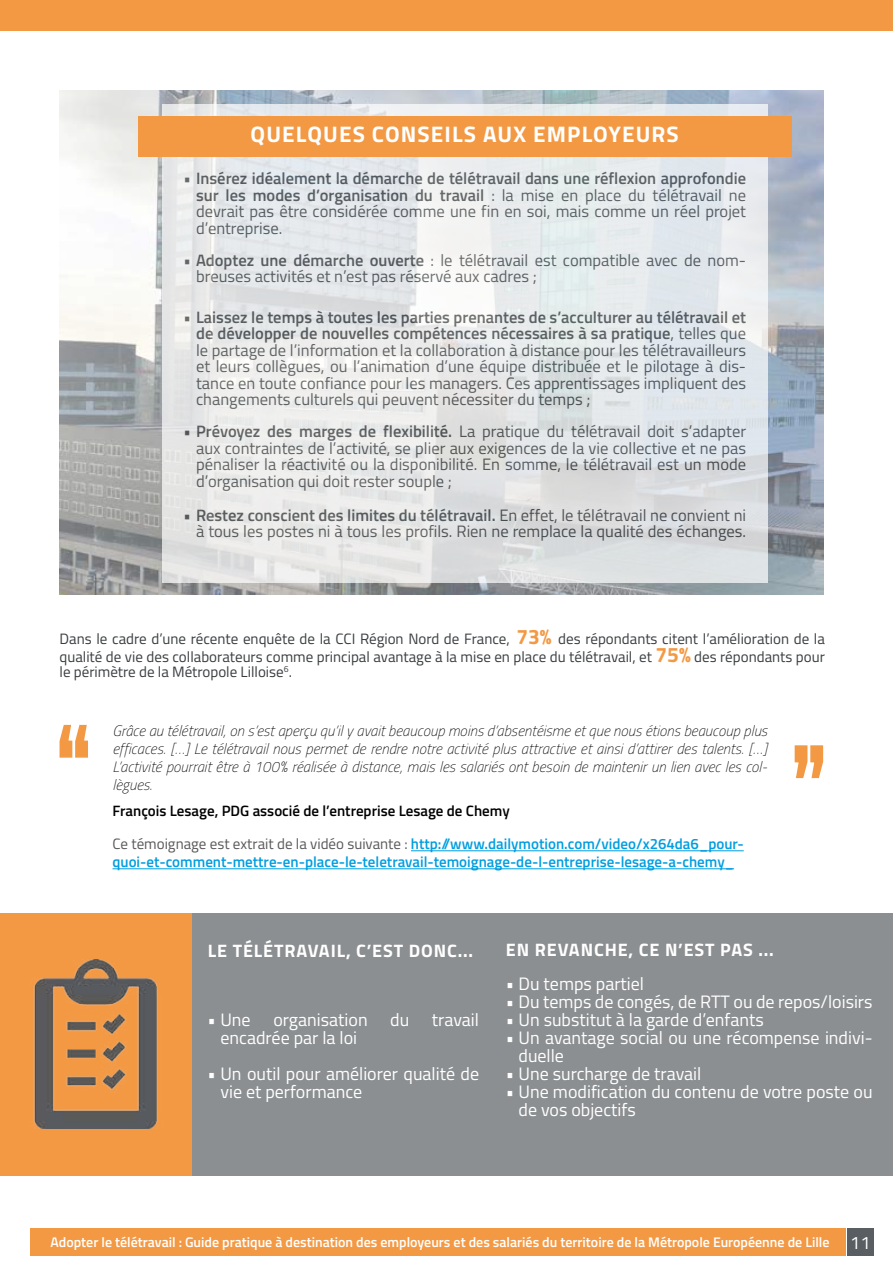
<style>
.page{position:relative;width:893px;height:1263px;background:#fff}
.page>*{position:absolute;margin:0;border:0;box-sizing:border-box;transform-origin:0 0}
.t1{font:700 22.5px "Titillium";letter-spacing:.05em;color:#fff}
.t2{font:18px/18px "Titillium";color:#fff}
.t3{font:700 18px "Titillium";letter-spacing:.05em;color:#fff}
.t4{font:16.5px/16.5px "Titillium";color:#393d3f;text-align:justify}
.t5{font:italic 100 15px/18px "Titillium";color:#000;text-align:justify}
.t6{font:15px/18px "Titillium";color:#393d3f}
.t7{font:600 15px/18px "Titillium";color:#009ee0}
.t8{font:600 15px "Titillium";color:#000}
.t9{font:600 13.95px "Titillium";color:#fff}
.s1{font-weight:600}
.s2{font-weight:700}
.s3{font-weight:700;font-size:21px;color:#f39944}
.s4{font-weight:400;color:#58585a}
.s5{font-weight:400;font-size:18px}
</style>
<div class="page">
<div style="left:2px;top:913px;width:891px;height:262px;background:#8c8f91"></div>
<div style="left:0;top:0;width:893px;height:31px;background:#f39944"></div>
<hr style="left:411px;top:850px;width:333px;height:1px;background:#009ee0">
<hr style="left:113px;top:868px;width:621px;height:1px;background:#009ee0">
<svg style="left:59px;top:724px;width:29px;height:34px"></svg>
<svg style="left:794px;top:745px;width:30px;height:34px"></svg>
<div style="left:30px;top:1228px;width:815px;height:27px;background:#f39944"></div>
<div style="left:847px;top:1228px;width:26px;height:27px;background:#595e62"></div>
<div style="left:0;top:913px;width:191px;height:262px;background:#f39944"></div>
<img style="left:33px;top:959px;width:125px;height:170px">
<img style="left:60px;top:90px;width:763px;height:504px">
<svg style="left:162px;top:104px;width:605px;height:479px;background:#e5e7e8"></svg>
<div style="left:138px;top:116px;width:654px;height:40px;background:#f39944"></div>
<h1 class="t1" style="left:251px;top:117px;width:430px">QUELQUES CONSEILS AUX EMPLOYEURS</h1>
<p class="t4" style="left:196px;top:169px;width:551px;text-indent:-13px"><span class="s1">• Insérez idéalement la démarche de télétravail dans une réflexion approfondie sur les modes d’organisation du travail</span> : la mise en place du télétravail ne devrait pas être considérée comme une fin en soi, mais comme un réel projet d’entreprise.</p>
<p class="t4" style="left:196px;top:251px;width:551px;text-indent:-13px"><span class="s1">• Adoptez une démarche ouverte</span> : le télétravail est compatible avec de nom&shy;breuses activités et n’est pas réservé aux cadres ;</p>
<p class="t4" style="left:196px;top:308px;width:551px;text-indent:-13px"><span class="s1">• Laissez le temps à toutes les parties prenantes de s’acculturer au télétravail et de développer de nouvelles compétences nécessaires à sa pratique</span>, telles que le partage de l’information et la collaboration à distance pour les télétravailleurs et leurs collègues, ou l’animation d’une équipe distribuée et le pilotage à dis&shy;tance en toute confiance pour les managers. Ces apprentissages impliquent des changements culturels qui peuvent nécessiter du temps ;</p>
<p class="t4" style="left:196px;top:422px;width:551px;text-indent:-13px"><span class="s1">• Prévoyez des marges de flexibilité.</span> La pratique du télétravail doit s’adapter aux contraintes de l’activité, se plier aux exigences de la vie collective et ne pas pénaliser la réactivité ou la disponibilité. En somme, le télétravail est un mode d’organisation qui doit rester souple ;</p>
<p class="t4" style="left:183px;top:506px;width:564px;text-align:right"><span class="s2">•</span> <span class="s1">Restez conscient des limites du télétravail.</span> En effet, le télétravail ne convient ni à tous les postes ni à tous les profils. Rien ne remplace la qualité des échanges.</p>
<p class="t6" style="left:60px;top:629px;width:767px">Dans le cadre d’une récente enquête de la CCI Région Nord de France, <span class="s3">73%</span> des répondants citent l’amélioration de la qualité de vie des collaborateurs comme principal avantage à la mise en place du télétravail, et <span class="s3">75%</span> des répondants pour</p>
<p class="t6" style="left:60px;top:662px;width:234px">le périmètre de la Métropole Lilloise<sup>6</sup>.</p>
<p class="t5" style="left:113px;top:721px;width:656px">Grâce au télétravail, on s’est aperçu qu’il y avait beaucoup moins d’absentéisme et que nous étions beaucoup plus efficaces. […] Le télétravail nous permet de rendre notre activité plus attractive et ainsi d’attirer des talents. […] L’activité pourrait être à 100% réalisée à distance, mais les salariés ont besoin de maintenir un lien avec les col&shy;lègues.</p>
<p class="t8" style="left:113px;top:799px;width:399px">François Lesage, PDG associé de l’entreprise Lesage de Chemy</p>
<p class="t7" style="left:113px;top:834px;width:633px"><span class="s4">Ce témoignage est extrait de la vidéo suivante :</span> http://www.dailymotion.com/video/x264da6_pour&shy;quoi-et-comment-mettre-en-place-le-teletravail-temoignage-de-l-entreprise-lesage-a-chemy_</p>
<p class="t3" style="left:208px;top:936px;width:267px">LE TÉLÉTRAVAIL, C’EST DONC...</p>
<p class="t2" style="left:208px;top:1010px;width:45px">• Une</p>
<p class="t2" style="left:273px;top:1010px;width:96px">organisation</p>
<p class="t2" style="left:390px;top:1010px;width:21px">du</p>
<p class="t2" style="left:432px;top:1010px;width:49px">travail</p>
<p class="t2" style="left:220px;top:1028px;width:138px">encadrée par la loi</p>
<p class="t2" style="left:220px;top:1064px;width:260px;text-indent:-13px">• Un outil pour améliorer qualité de vie et performance</p>
<p class="t3" style="left:506px;top:936px;width:269px">EN REVANCHE, CE N’EST PAS ...</p>
<p class="t2" style="left:506px;top:974px;width:140px">• Du temps partiel</p>
<p class="t2" style="left:506px;top:992px;width:368px">• Du temps de congés, de RTT ou de repos/loisirs</p>
<p class="t2" style="left:506px;top:1010px;width:260px">• Un substitut à la garde d’enfants</p>
<p class="t2" style="left:518px;top:1028px;width:356px;text-indent:-13px">• Un avantage social ou une récompense indivi&shy;duelle</p>
<p class="t2" style="left:506px;top:1064px;width:197px">• Une surcharge de travail</p>
<p class="t2" style="left:518px;top:1082px;width:356px;text-indent:-13px">• Une modification du contenu de votre poste ou de vos objectifs</p>
<p class="t9" style="left:51px;top:1231px;width:821px">Adopter le télétravail : Guide pratique à destination des employeurs et des salariés du territoire de la Métropole Européenne de Lille <span class="s5">11</span></p>
</div>
